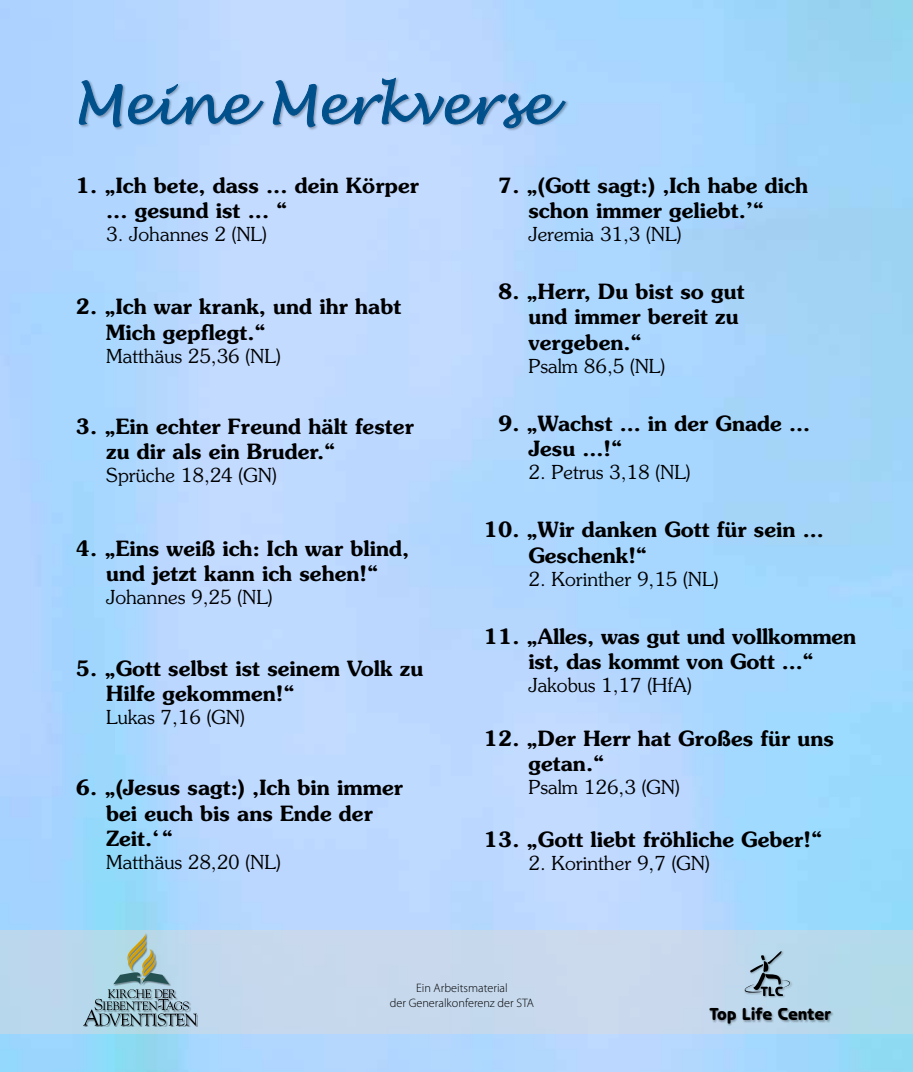
<style>
.page{position:relative;width:913px;height:1072px;background:#fff}
.page>*{position:absolute;margin:0;border:0;box-sizing:border-box;transform-origin:0 0}
.t1{font:italic 52.5px "Lucida Handwriting";color:#00508c}
.t2{font:600 21px/25.2px "Souvenir";color:#000}
.t3{font:300 19.25px "Souvenir";color:#000}
.t4{font:800 17.5px "Benguiat Gothic Std";color:#000}
.t5{font:300 12.25px/14.7px "Myriad Pro";color:#000;text-align:center}
</style>
<div class="page">
<svg style="left:0;top:930px;width:913px;height:103px;background:#c2d8ec"></svg>
<div style="left:78px;top:77px;width:491px;height:54px;background:#000;opacity:.3"></div>
<svg style="left:78px;top:80px;width:186px;height:48px;background:#95b9e1"></svg>
<svg style="left:272px;top:77px;width:294px;height:52px;background:#9ebde3"></svg>
<div style="left:83px;top:932px;width:115px;height:94px;background:#000;opacity:.4"></div>
<svg style="left:83px;top:933px;width:114px;height:92px;background:#9fbcc4"></svg>
<div style="left:744px;top:950px;width:48px;height:47px;background:#000;opacity:.3"></div>
<svg style="left:741px;top:950px;width:50px;height:45px;background:#98b1c1"></svg>
<div style="left:709px;top:1007px;width:125px;height:19px;background:#000;opacity:.3"></div>
<h1 class="t1" style="left:73px;top:73px;width:480px">Meine Merkverse</h1>
<p class="t2" style="left:106px;top:172px;width:314px;text-indent:-30px">1. „Ich bete, dass ... dein Körper ... gesund ist ... “</p>
<p class="t3" style="left:106px;top:222px;width:162px">3. Johannes 2 (NL)</p>
<p class="t2" style="left:106px;top:294px;width:297px;text-indent:-30px">2. „Ich war krank, und ihr habt<br>Mich gepflegt.“</p>
<p class="t3" style="left:106px;top:344px;width:176px">Matthäus 25,36 (NL)</p>
<p class="t2" style="left:106px;top:414px;width:309px;text-indent:-30px">3. „Ein echter Freund hält fester zu dir als ein Bruder.“</p>
<p class="t3" style="left:106px;top:464px;width:172px">Sprüche 18,24 (GN)</p>
<p class="t2" style="left:76px;top:536px;width:335px;text-align:center">4. „Eins weiß ich: Ich war blind, und jetzt kann ich sehen!“</p>
<p class="t3" style="left:106px;top:586px;width:168px">Johannes 9,25 (NL)</p>
<p class="t2" style="left:106px;top:655px;width:319px;text-indent:-30px">5. „Gott selbst ist seinem Volk zu<br>Hilfe gekommen!“</p>
<p class="t3" style="left:106px;top:705px;width:140px">Lukas 7,16 (GN)</p>
<p class="t2" style="left:106px;top:775px;width:298px;text-indent:-30px">6. „(Jesus sagt:) ‚Ich bin immer bei euch bis ans Ende der<br>Zeit.‘“</p>
<p class="t3" style="left:106px;top:850px;width:176px">Matthäus 28,20 (NL)</p>
<p class="t2" style="left:528px;top:172px;width:281px;text-indent:-30px">7. „(Gott sagt:) ‚Ich habe dich schon immer geliebt.’“</p>
<p class="t3" style="left:528px;top:222px;width:154px">Jeremia 31,3 (NL)</p>
<p class="t2" style="left:528px;top:279px;width:218px;text-indent:-30px">8. „Herr, Du bist so gut und immer bereit zu vergeben.“</p>
<p class="t3" style="left:528px;top:354px;width:138px">Psalm 86,5 (NL)</p>
<p class="t2" style="left:528px;top:411px;width:283px;text-indent:-30px">9. „Wachst … in der Gnade …<br>Jesu …!“</p>
<p class="t3" style="left:528px;top:461px;width:164px">2. Petrus 3,18 (NL)</p>
<p class="t2" style="left:528px;top:517px;width:297px;text-indent:-45px">10. „Wir danken Gott für sein …<br>Geschenk!“</p>
<p class="t3" style="left:528px;top:567px;width:191px">2. Korinther 9,15 (NL)</p>
<p class="t2" style="left:484px;top:624px;width:374px;text-align:center">11. „Alles, was gut und vollkommen ist, das kommt von Gott …“</p>
<p class="t3" style="left:528px;top:674px;width:165px">Jakobus 1,17 (HfA)</p>
<p class="t2" style="left:528px;top:725px;width:307px;text-indent:-45px">12. „Der Herr hat Großes für uns getan.“</p>
<p class="t3" style="left:528px;top:775px;width:153px">Psalm 126,3 (GN)</p>
<p class="t2" style="left:484px;top:827px;width:340px">13. „Gott liebt fröhliche Geber!“</p>
<p class="t3" style="left:528px;top:852px;width:183px">2. Korinther 9,7 (GN)</p>
<p class="t5" style="left:390px;top:980px;width:146px">Ein Arbeitsmaterial<br>der Generalkonferenz der STA</p>
<p class="t4" style="left:710px;top:1004px;width:122px">Top Life Center</p>
</div>
